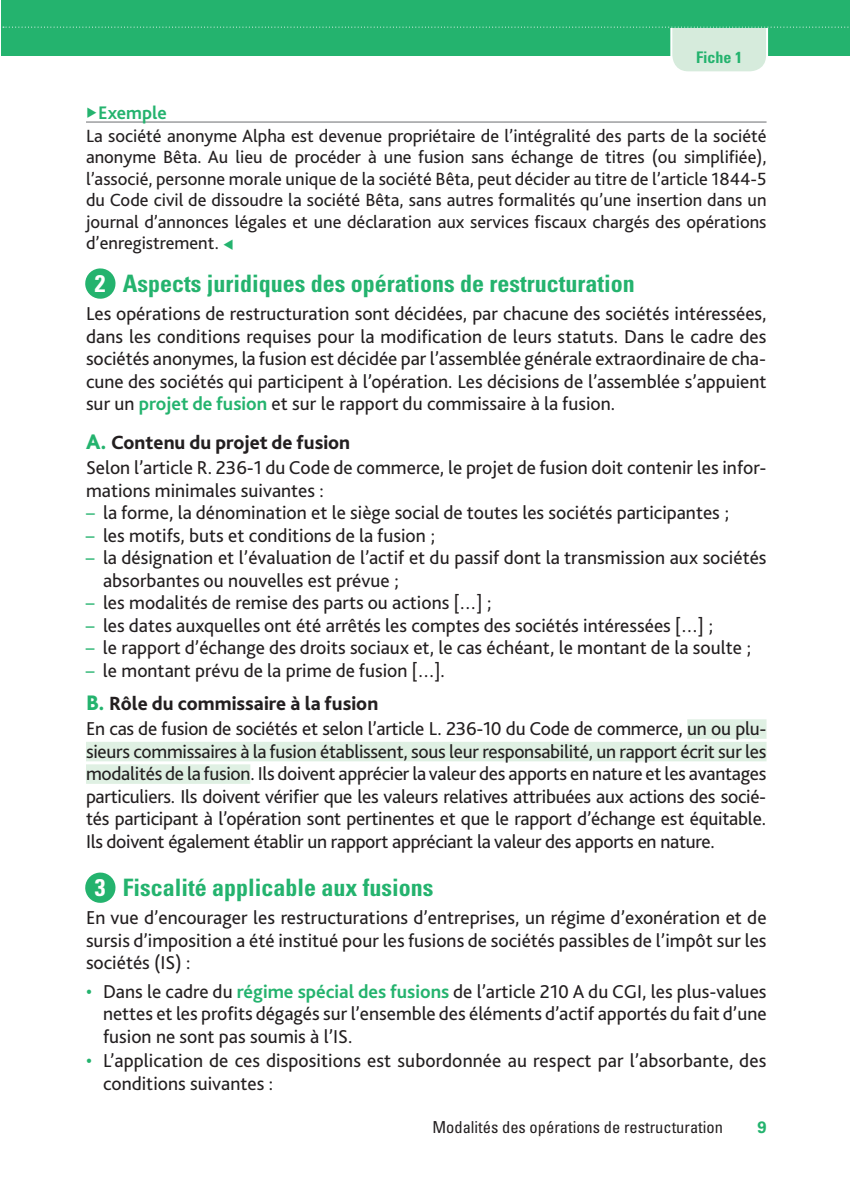
<style>
.page{position:relative;width:850px;height:1190px;background:#fff}
.page>*{position:absolute;margin:0;border:0;box-sizing:border-box;transform-origin:0 0}
.t1{font:700 condensed 24px "Univers LT Std";color:#24b36e}
.t2{font:700 condensed 24px "Univers LT Std";color:#fff}
.t3{font:800 20px "Bliss 2";color:#231f20}
.t4{font:19.6px/22.6px "Bliss 2";color:#231f20;text-align:justify}
.t5{font:700 19px "Bliss 2";color:#24b36e}
.t6{font:18.4px/21.4px "Bliss 2";color:#231f20;text-align:justify}
.t7{font:condensed 16.4px "Univers LT Std";color:#231f20}
.t8{font:700 16.4px "Univers LT Std";color:#24b36e}
.t9{font:700 condensed 16px "Univers LT Std";color:#24b36e}
.s1{font-family:"STIX";font-weight:400;font-size:17px}
.s2{font-family:"STIX";font-size:17px;color:#24b36e}
.s3{font-weight:700;color:#24b36e}
.s4{font-size:22px;color:#24b36e}
.s5{color:#24b36e}
</style>
<div class="page">
<hr style="left:86px;top:122px;width:680px;height:1px;background:#6c6d70">
<div style="left:687px;top:719px;width:79px;height:20px;background:#dff0e3"></div>
<div style="left:86px;top:742px;width:680px;height:19px;background:#dff0e3"></div>
<div style="left:86px;top:764px;width:164px;height:20px;background:#dff0e3"></div>
<svg style="left:85px;top:268px;width:31px;height:31px"></svg>
<svg style="left:85px;top:872px;width:31px;height:31px"></svg>
<svg style="left:1px;top:0;width:849px;height:72px"></svg>
<p class="t9" style="left:696px;top:48px;width:48px">Fiche 1</p>
<p class="t5" style="left:86px;top:101px;width:82px"><span class="s1">▸</span>Exemple</p>
<p class="t6" style="left:86px;top:124px;width:682px">La société anonyme Alpha est devenue propriétaire de l’intégralité des parts de la société anonyme Bêta. Au lieu de procéder à une fusion sans échange de titres (ou simplifiée), l’associé, personne morale unique de la société Bêta, peut décider au titre de l’article 1844‑5 du Code civil de dissoudre la société Bêta, sans autres formalités qu’une insertion dans un journal d’annonces légales et une déclaration aux services fiscaux chargés des opérations d’enregistrement. <span class="s2">◂</span></p>
<p class="t1" style="left:123px;top:269px;width:513px">Aspects juridiques des opérations de restructuration</p>
<p class="t4" style="left:86px;top:302px;width:682px">Les opérations de restructuration sont décidées, par chacune des sociétés intéressées, dans les conditions requises pour la modification de leurs statuts. Dans le cadre des sociétés anonymes, la fusion est décidée par l’assemblée générale extraordinaire de cha&shy;cune des sociétés qui participent à l’opération. Les décisions de l’assemblée s’appuient sur un <span class="s3">projet de fusion</span> et sur le rapport du commissaire à la fusion.</p>
<p class="t3" style="left:86px;top:430px;width:266px"><span class="s4">A.</span> Contenu du projet de fusion</p>
<p class="t4" style="left:86px;top:456px;width:682px">Selon l’article R. 236‑1 du Code de commerce, le projet de fusion doit contenir les infor&shy;mations minimales suivantes :</p>
<p class="t4" style="left:86px;top:501px;width:644px"><span class="s5">–</span> la forme, la dénomination et le siège social de toutes les sociétés participantes ;</p>
<p class="t4" style="left:86px;top:523px;width:351px"><span class="s5">–</span> les motifs, buts et conditions de la fusion ;</p>
<p class="t4" style="left:103px;top:546px;width:665px;text-indent:-17px"><span class="s5">–</span> la désignation et l’évaluation de l’actif et du passif dont la transmission aux sociétés absorbantes ou nouvelles est prévue ;</p>
<p class="t4" style="left:86px;top:591px;width:407px"><span class="s5">–</span> les modalités de remise des parts ou actions [… ] ;</p>
<p class="t4" style="left:86px;top:613px;width:628px"><span class="s5">–</span> les dates auxquelles ont été arrêtés les comptes des sociétés intéressées [… ] ;</p>
<p class="t4" style="left:86px;top:636px;width:667px"><span class="s5">–</span> le rapport d’échange des droits sociaux et, le cas échéant, le montant de la soulte ;</p>
<p class="t4" style="left:86px;top:658px;width:360px"><span class="s5">–</span> le montant prévu de la prime de fusion [… ].</p>
<p class="t3" style="left:86px;top:690px;width:294px"><span class="s4">B.</span> Rôle du commissaire à la fusion</p>
<p class="t4" style="left:86px;top:717px;width:682px">En cas de fusion de sociétés et selon l’article L. 236‑10 du Code de commerce, un ou plu&shy;sieurs commissaires à la fusion établissent, sous leur responsabilité, un rapport écrit sur les modalités de la fusion. Ils doivent apprécier la valeur des apports en nature et les avantages particuliers. Ils doivent vérifier que les valeurs relatives attribuées aux actions des socié&shy;tés participant à l’opération sont pertinentes et que le rapport d’échange est équitable.<br>Ils doivent également établir un rapport appréciant la valeur des apports en nature.</p>
<p class="t1" style="left:123px;top:873px;width:312px">Fiscalité applicable aux fusions</p>
<p class="t4" style="left:86px;top:906px;width:682px">En vue d’encourager les restructurations d’entreprises, un régime d’exonération et de sursis d’imposition a été institué pour les fusions de sociétés passibles de l’impôt sur les sociétés (IS) :</p>
<p class="t4" style="left:103px;top:979px;width:665px;text-indent:-17px"><span class="s5">•</span> Dans le cadre du <span class="s3">régime spécial des fusions</span> de l’article 210 A du CGI, les plus-values nettes et les profits dégagés sur l’ensemble des éléments d’actif apportés du fait d’une fusion ne sont pas soumis à l’IS.</p>
<p class="t4" style="left:103px;top:1048px;width:665px;text-indent:-17px"><span class="s5">•</span> L’application de ces dispositions est subordonnée au respect par l’absorbante, des conditions suivantes :</p>
<p class="t2" style="left:95px;top:268px;width:12px">2</p>
<p class="t2" style="left:95px;top:872px;width:12px">3</p>
<p class="t7" style="left:432px;top:1117px;width:292px">Modalités des opérations de restructuration</p>
<p class="t8" style="left:757px;top:1118px;width:11px">9</p>
</div>
